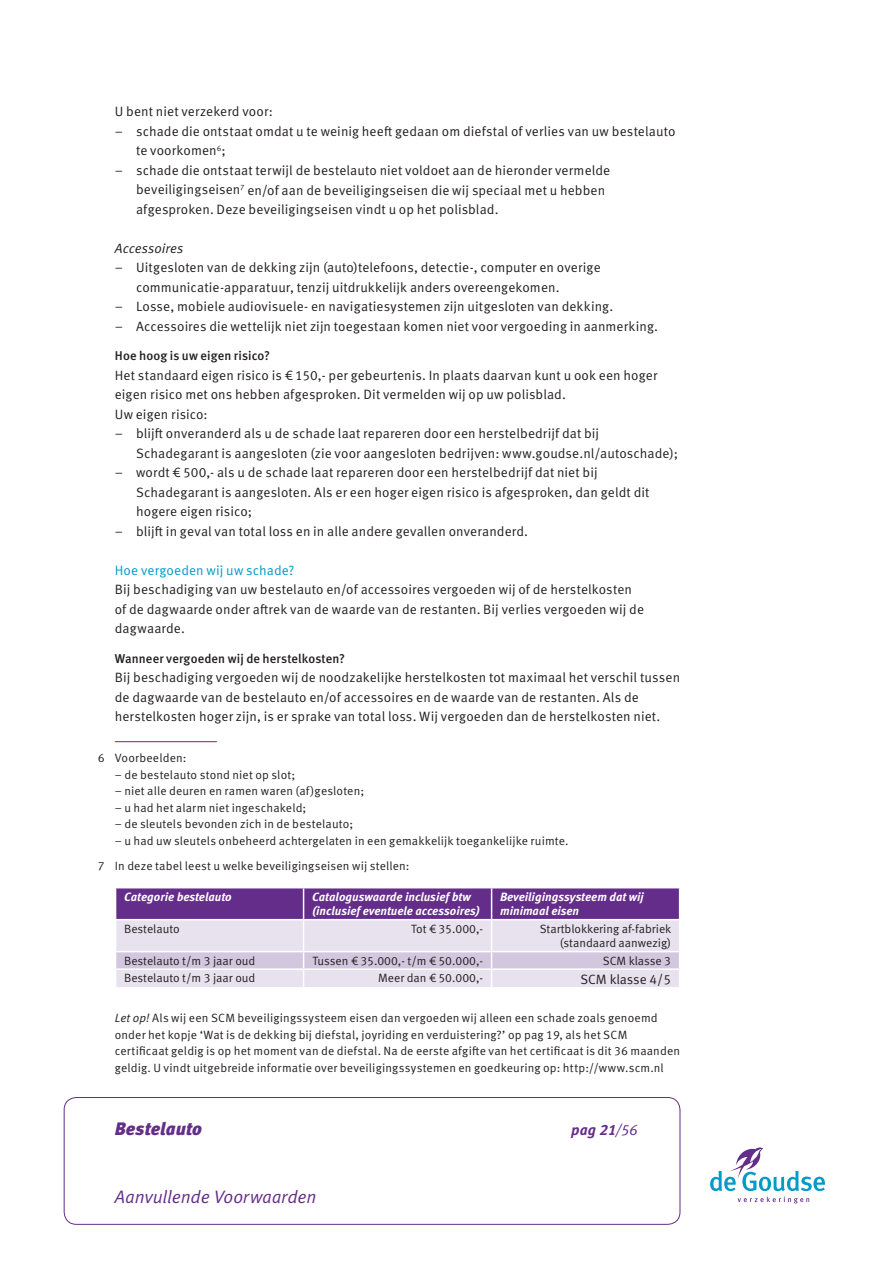
<style>
.page{position:relative;width:893px;height:1263px;background:#fff}
.page>*{position:absolute;margin:0;border:0;box-sizing:border-box;transform-origin:0 0}
.t1{font:18px "Meta OT Norm Ita";letter-spacing:-.01em;color:#642d89}
.t2{font:italic 900 18px "Meta OT";letter-spacing:.005em;color:#642d89}
.t3{font:italic 700 15px "Meta OT";color:#642d89}
.t4{font:13.5px/19.5px "Meta OT Norm";letter-spacing:.005em;color:#231f20}
.t5{font:13.5px "Meta OT Norm";letter-spacing:.01em;color:#009bc8}
.t6{font:13.5px "Meta OT Norm Ita";letter-spacing:.005em;color:#231f20}
.t7{font:12.75px "Meta Medium LF";letter-spacing:.01em;color:#231f20}
.t8{font:12px/16.5px "Meta OT Norm";letter-spacing:.01em;color:#231f20}
.t9{font:italic 700 12px/14.4px "Meta OT";color:#fff}
.t10{font:12px "Meta OT Norm";letter-spacing:-.01em;color:#231f20}
.s1{font-family:"Meta OT Norm Ita"}
.s2{font-family:"Meta OT Norm Ita";font-weight:400;font-style:normal}
</style>
<div class="page">
<svg style="left:710px;top:1147px;width:115px;height:56px"></svg>
<div style="left:64px;top:1097px;width:616px;height:128px;border:1px solid #642d89;border-radius:12px"></div>
<hr style="left:115px;top:741px;width:102px;height:1px;background:#642d89">
<svg style="left:115px;top:888px;width:565px;height:99px;background:#bda7cd"></svg>
<p class="t4" style="left:115px;top:102px;width:159px">U bent niet verzekerd voor:</p>
<p class="t4" style="left:136px;top:122px;width:541px;text-indent:-21px"><span class="s1">–</span> schade die ontstaat omdat u te weinig heeft gedaan om diefstal of verlies van uw bestelauto te voorkomen<sup>6</sup>;</p>
<p class="t4" style="left:136px;top:161px;width:476px;text-indent:-21px"><span class="s1">–</span> schade die ontstaat terwijl de bestelauto niet voldoet aan de hieronder vermelde beveiligingseisen<sup>7</sup> en/of aan de beveiligingseisen die wij speciaal met u hebben afgesproken. Deze beveiligingseisen vindt u op het polisblad.</p>
<p class="t6" style="left:115px;top:240px;width:70px">Accessoires</p>
<p class="t4" style="left:136px;top:258px;width:466px;text-indent:-21px"><span class="s1">–</span> Uitgesloten van de dekking zijn (auto)telefoons, detectie-, computer en overige communicatie-apparatuur, tenzij uitdrukkelijk anders overeengekomen.</p>
<p class="t4" style="left:115px;top:297px;width:500px"><span class="s1">–</span> Losse, mobiele audiovisuele- en navigatiesystemen zijn uitgesloten van dekking.</p>
<p class="t4" style="left:115px;top:317px;width:545px"><span class="s1">–</span> Accessoires die wettelijk niet zijn toegestaan komen niet voor vergoeding in aanmerking.</p>
<p class="t7" style="left:115px;top:348px;width:157px">Hoe hoog is uw eigen risico?</p>
<p class="t4" style="left:115px;top:365px;width:544px">Het standaard eigen risico is € 150,- per gebeurtenis. In plaats daarvan kunt u ook een hoger eigen risico met ons hebben afgesproken. Dit vermelden wij op uw polisblad.<br>Uw eigen risico:</p>
<p class="t4" style="left:136px;top:424px;width:543px;text-indent:-21px"><span class="s1">–</span> blijft onveranderd als u de schade laat repareren door een herstelbedrijf dat bij<br>Schadegarant is aangesloten (zie voor aangesloten bedrijven: www.goudse.nl/autoschade);</p>
<p class="t4" style="left:136px;top:463px;width:515px;text-indent:-21px"><span class="s1">–</span> wordt € 500,- als u de schade laat repareren door een herstelbedrijf dat niet bij<br>Schadegarant is aangesloten. Als er een hoger eigen risico is afgesproken, dan geldt dit hogere eigen risico;</p>
<p class="t4" style="left:115px;top:521px;width:415px"><span class="s1">–</span> blijft in geval van total loss en in alle andere gevallen onveranderd.</p>
<p class="t5" style="left:115px;top:562px;width:181px">Hoe vergoeden wij uw schade?</p>
<p class="t4" style="left:115px;top:580px;width:531px">Bij beschadiging van uw bestelauto en/of accessoires vergoeden wij of de herstelkosten of de dagwaarde onder aftrek van de waarde van de restanten. Bij verlies vergoeden wij de dagwaarde.</p>
<p class="t7" style="left:115px;top:651px;width:232px">Wanneer vergoeden wij de herstelkosten?</p>
<p class="t4" style="left:115px;top:668px;width:567px">Bij beschadiging vergoeden wij de noodzakelijke herstelkosten tot maximaal het verschil tussen de dagwaarde van de bestelauto en/of accessoires en de waarde van de restanten. Als de herstelkosten hoger zijn, is er sprake van total loss. Wij vergoeden dan de herstelkosten niet.</p>
<p class="t8" style="left:98px;top:750px;width:90px">6 Voorbeelden:</p>
<p class="t8" style="left:115px;top:767px;width:182px">– de bestelauto stond niet op slot;</p>
<p class="t8" style="left:115px;top:783px;width:251px">– niet alle deuren en ramen waren (af)gesloten;</p>
<p class="t8" style="left:115px;top:800px;width:193px">– u had het alarm niet ingeschakeld;</p>
<p class="t8" style="left:115px;top:816px;width:240px">– de sleutels bevonden zich in de bestelauto;</p>
<p class="t8" style="left:98px;top:828px;width:472px;line-height:25px;text-indent:17px">– u had uw sleutels onbeheerd achtergelaten in een gemakkelijk toegankelijke ruimte.<br>7 In deze tabel leest u welke beveiligingseisen wij stellen:</p>
<p class="t9" style="left:124px;top:890px;width:109px">Categorie bestelauto</p>
<p class="t9" style="left:312px;top:890px;width:170px">Cataloguswaarde inclusief btw (inclusief eventuele accessoires)</p>
<p class="t9" style="left:500px;top:890px;width:145px">Beveiligingssysteem dat wij minimaal eisen</p>
<p class="t8" style="left:124px;top:921px;width:57px">Bestelauto</p>
<p class="t8" style="left:411px;top:921px;width:73px">Tot € 35.000,-</p>
<p class="t8" style="left:540px;top:922px;width:133px;line-height:14.4px;text-align:right">Startblokkering af-fabriek (standaard aanwezig)</p>
<p class="t8" style="left:124px;top:953px;width:133px">Bestelauto t/m 3 jaar oud</p>
<p class="t8" style="left:312px;top:953px;width:172px">Tussen € 35.000,- t/m € 50.000,-</p>
<p class="t10" style="left:603px;top:953px;width:70px">SCM klasse 3</p>
<p class="t8" style="left:124px;top:970px;width:133px">Bestelauto t/m 3 jaar oud</p>
<p class="t8" style="left:378px;top:970px;width:106px">Meer dan € 50.000,-</p>
<p class="t4" style="left:580px;top:969px;width:92px">SCM klasse 4/5</p>
<p class="t8" style="left:115px;top:1010px;width:567px"><span class="s1">Let op!</span> Als wij een SCM beveiligingssysteem eisen dan vergoeden wij alleen een schade zoals genoemd onder het kopje ‘Wat is de dekking bij diefstal, joyriding en verduistering?’ op pag 19, als het SCM certificaat geldig is op het moment van de diefstal. Na de eerste afgifte van het certificaat is dit 36 maanden geldig. U vindt uitgebreide informatie over beveiligingssystemen en goedkeuring op: http://www.scm.nl</p>
<h1 class="t2" style="left:115px;top:1118px;width:89px">Bestelauto</h1>
<p class="t3" style="left:571px;top:1121px;width:68px">pag 21<span class="s2">/56</span></p>
<h1 class="t1" style="left:115px;top:1186px;width:203px">Aanvullende Voorwaarden</h1>
</div>
